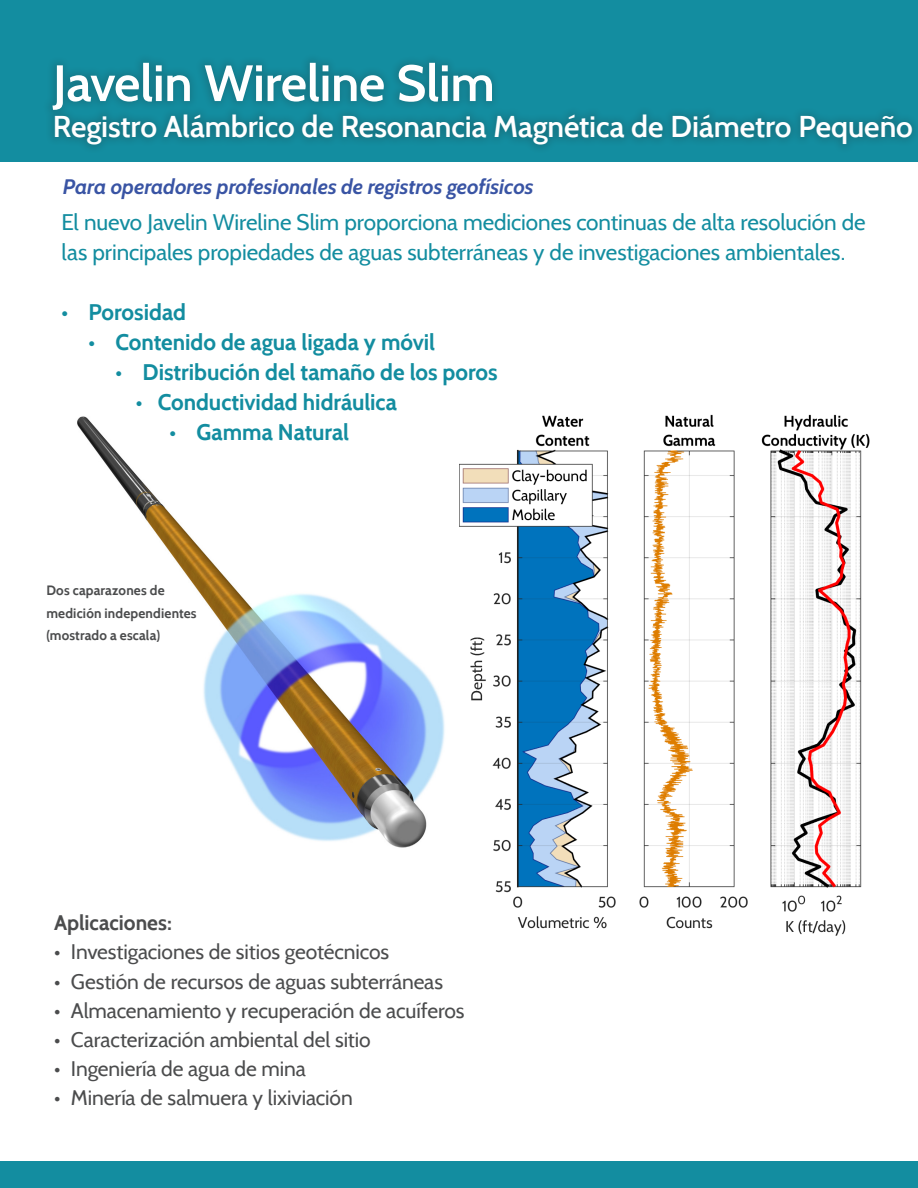
<style>
.page{position:relative;width:918px;height:1188px;background:#fff}
.page>*{position:absolute;margin:0;border:0;box-sizing:border-box;transform-origin:0 0}
.t1{font:600 51px "Cabin";letter-spacing:-.01em;color:#fff}
.t2{font:600 30px "Cabin";letter-spacing:-.005em;color:#fff}
.t3{font:22.5px/30px "Cabin";letter-spacing:-.005em;color:#138da0}
.t4{font:700 22.5px "Cabin";color:#138da0}
.t5{font:21px "Cabin";letter-spacing:-.005em;color:#4b4c4d}
.Subhead__1{font:italic 700 21px "Cabin";letter-spacing:-.005em;color:#3954a4}
.List{font:700 21px "Cabin";color:#4b4c4d}
.Subhead__1-2{font:700 13.5px/22.5px "Cabin";letter-spacing:.01em;color:#4b4c4d}
</style>
<div class="page">
<div style="left:0;top:0;width:918px;height:162px;background:#138da0"></div>
<img style="left:77px;top:416px;width:368px;height:432px">
<div style="left:0;top:1161px;width:918px;height:27px;background:#138da0"></div>
<div style="left:43px;top:53px;width:875px;height:101px;background:#231f20;opacity:.2"></div>
<img style="left:459px;top:414px;width:411px;height:522px">
<p class="t1" style="left:53px;top:52px;width:443px">Javelin Wireline Slim</p>
<p class="t2" style="left:53px;top:108px;width:862px">Registro Alámbrico de Resonancia Magnética de Diámetro Pequeño</p>
<p class="Subhead__1" style="left:63px;top:170px;width:472px">Para operadores profesionales de registros geofísicos</p>
<p class="t3" style="left:62px;top:207px;width:806px">El nuevo Javelin Wireline Slim proporciona mediciones continuas de alta resolución de las principales propiedades de aguas subterráneas y de investigaciones ambientales.</p>
<p class="t4" style="left:62px;top:299px;width:126px">• Porosidad</p>
<p class="t4" style="left:88px;top:329px;width:348px">• Contenido de agua ligada y móvil</p>
<p class="t4" style="left:116px;top:359px;width:384px">• Distribución del tamaño de los poros</p>
<p class="t4" style="left:136px;top:389px;width:263px">• Conductividad hidráulica</p>
<p class="t4" style="left:170px;top:419px;width:181px">• Gamma Natural</p>
<p class="Subhead__1-2" style="left:46px;top:579px;width:152px">Dos caparazones de medición independientes (mostrado a escala)</p>
<p class="List" style="left:54px;top:910px;width:120px">Aplicaciones:</p>
<p class="t5" style="left:54px;top:939px;width:337px">• Investigaciones de sitios geotécnicos</p>
<p class="t5" style="left:54px;top:968px;width:391px">• Gestión de recursos de aguas subterráneas</p>
<p class="t5" style="left:54px;top:997px;width:412px">• Almacenamiento y recuperación de acuíferos</p>
<p class="t5" style="left:54px;top:1026px;width:318px">• Caracterización ambiental del sitio</p>
<p class="t5" style="left:54px;top:1056px;width:253px">• Ingeniería de agua de mina</p>
<p class="t5" style="left:54px;top:1085px;width:300px">• Minería de salmuera y lixiviación</p>
</div>
